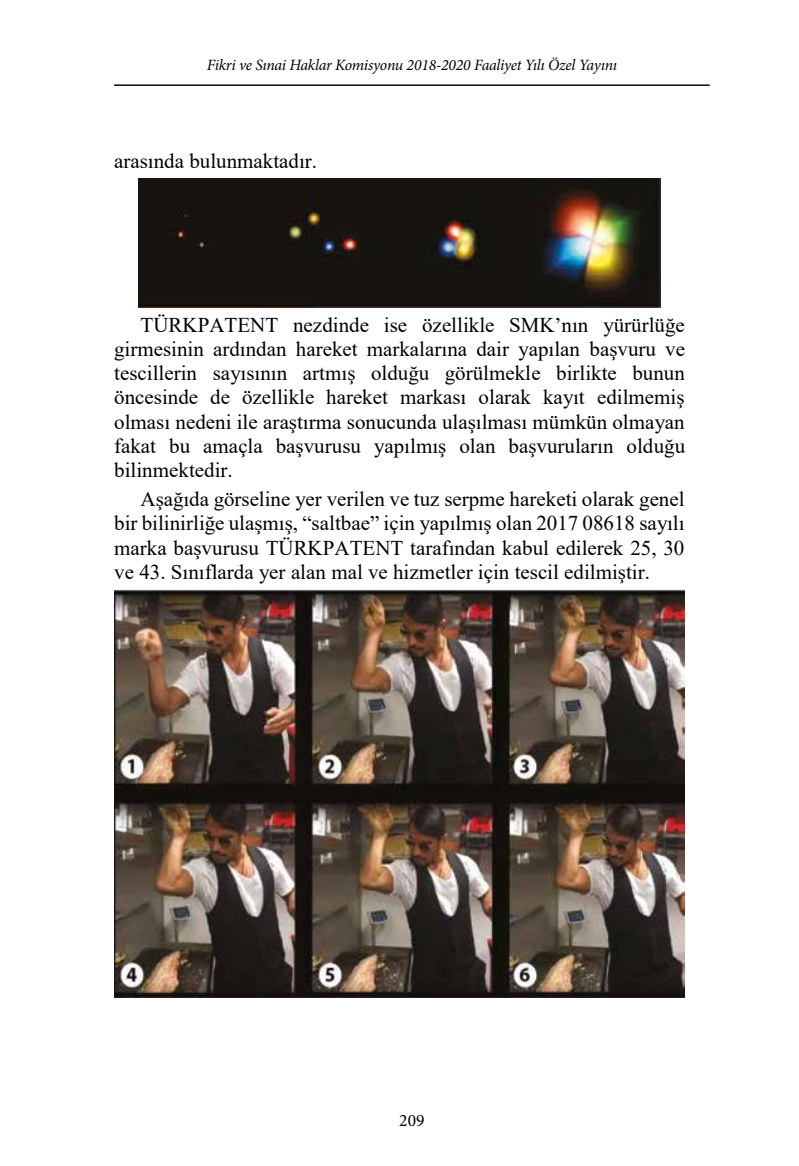
<style>
.page{position:relative;width:799px;height:1166px;background:#fff}
.page>*{position:absolute;margin:0;border:0;box-sizing:border-box;transform-origin:0 0}
.t1{font:21px/24.2px "Times New Roman";color:#000;text-align:justify}
.t2{font:17.5px "Minion Pro";color:#000}
.t3{font:italic 15.75px "Minion Pro";letter-spacing:-.02em;color:#000}
</style>
<div class="page">
<img style="left:139px;top:178px;width:521px;height:130px">
<img style="left:114px;top:589px;width:571px;height:409px">
<hr style="left:114px;top:85px;width:595px;height:1px;background:#000">
<p class="t3" style="left:207px;top:54px;width:412px">Fikri ve Sınai Haklar Komisyonu 2018-2020 Faaliyet Yılı Özel Yayını</p>
<p class="t1" style="left:114px;top:148px;width:204px">arasında bulunmaktadır.</p>
<p class="t1" style="left:114px;top:312px;width:572px;text-indent:26px">TÜRKPATENT nezdinde ise özellikle SMK’nın yürürlüğe girmesinin ardından hareket markalarına dair yapılan başvuru ve tescillerin sayısının artmış olduğu görülmekle birlikte bunun öncesinde de özellikle hareket markası olarak kayıt edilmemiş olması nedeni ile araştırma sonucunda ulaşılması mümkün olmayan fakat bu amaçla başvurusu yapılmış olan başvuruların olduğu bilinmektedir.</p>
<p class="t1" style="left:114px;top:486px;width:572px;text-indent:26px">Aşağıda görseline yer verilen ve tuz serpme hareketi olarak genel bir bilinirliğe ulaşmış, “saltbae” için yapılmış olan 2017 08618 sayılı marka başvurusu TÜRKPATENT tarafından kabul edilerek 25, 30 ve 43. Sınıflarda yer alan mal ve hizmetler için tescil edilmiştir.</p>
<p class="t2" style="left:399px;top:1109px;width:27px">209</p>
</div>
